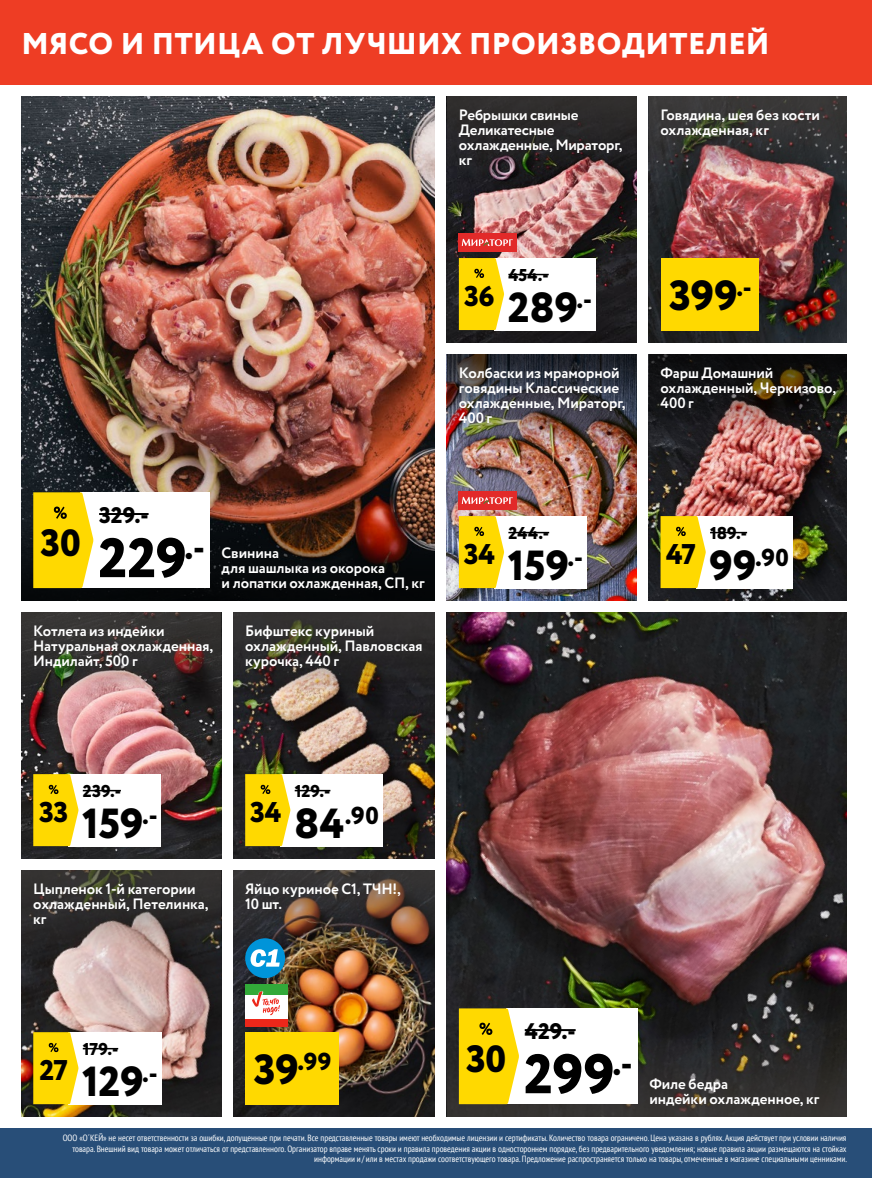
<style>
.page{position:relative;width:872px;height:1178px;background:#fff}
.page>*{position:absolute;margin:0;border:0;box-sizing:border-box;transform-origin:0 0}
.t1{font:800 55.5px "Circe";letter-spacing:-.005em;color:#000}
.t2{font:800 42px "Circe";letter-spacing:-.005em;color:#000}
.t3{font:800 37.95px "Circe";color:#000}
.t4{font:800 30px "Circe";letter-spacing:.015em;color:#fff}
.t5{font:800 28.5px "Circe";letter-spacing:-.02em;color:#000}
.t6{font:800 24.45px "Circe";color:#000}
.t7{font:800 22.5px "Circe";color:#000}
.t8{font:800 17.1px "Circe";letter-spacing:.005em;color:#000}
.t9{font:700 15px/15px "Circe";letter-spacing:-.005em;color:#fff}
.t10{font:condensed 9px/10.5px "PT Sans";color:#fff;text-align:right}
.s1{font-size:42px}
</style>
<div class="page">
<img style="left:21px;top:708px;width:200px;height:150px">
<img style="left:648px;top:450px;width:198px;height:150px">
<img style="left:233px;top:708px;width:202px;height:150px">
<img style="left:233px;top:966px;width:202px;height:150px">
<img style="left:21px;top:966px;width:200px;height:150px">
<img style="left:447px;top:192px;width:189px;height:150px">
<img style="left:21px;top:96px;width:414px;height:408px">
<img style="left:447px;top:462px;width:189px;height:138px">
<img style="left:648px;top:192px;width:198px;height:150px">
<img style="left:447px;top:612px;width:399px;height:408px">
<svg style="left:447px;top:1020px;width:399px;height:96px;fill:#2e2c2c"></svg>
<img style="left:21px;top:504px;width:414px;height:96px">
<img style="left:233px;top:612px;width:202px;height:96px">
<img style="left:21px;top:612px;width:200px;height:96px">
<img style="left:233px;top:870px;width:202px;height:96px">
<img style="left:648px;top:354px;width:198px;height:96px">
<img style="left:648px;top:96px;width:198px;height:96px">
<img style="left:447px;top:354px;width:189px;height:108px">
<svg style="left:447px;top:96px;width:189px;height:96px;fill:#292728"></svg>
<svg style="left:21px;top:870px;width:200px;height:96px;fill:#302f2e"></svg>
<div style="left:245px;top:984px;width:42px;height:42px;background:#fff"></div>
<div style="left:245px;top:984px;width:42px;height:11px;background:#32a939"></div>
<div style="left:245px;top:1019px;width:42px;height:7px;background:#ed271a"></div>
<svg style="left:252px;top:991px;width:28px;height:24px"></svg>
<div style="left:0;top:1128px;width:872px;height:50px;background:#284e78"></div>
<div style="left:80px;top:492px;width:130px;height:96px;background:#fff"></div>
<hr style="left:99px;top:513px;width:50px;height:2px;background:#000">
<svg style="left:33px;top:492px;width:60px;height:96px"></svg>
<div style="left:506px;top:1008px;width:131px;height:96px;background:#fff"></div>
<hr style="left:525px;top:1029px;width:50px;height:2px;background:#000">
<svg style="left:459px;top:1008px;width:60px;height:96px"></svg>
<div style="left:660px;top:258px;width:98px;height:72px;background:#ffd900"></div>
<div style="left:459px;top:233px;width:58px;height:19px;background:#e22a29"></div>
<svg style="left:462px;top:239px;width:51px;height:7px"></svg>
<div style="left:459px;top:491px;width:58px;height:19px;background:#e22a29"></div>
<svg style="left:462px;top:497px;width:51px;height:7px"></svg>
<div style="left:245px;top:938px;width:40px;height:40px;background:#0094d9;border-radius:50%"></div>
<svg style="left:250px;top:949px;width:30px;height:18px"></svg>
<div style="left:696px;top:516px;width:97px;height:72px;background:#fff"></div>
<hr style="left:710px;top:532px;width:37px;height:1px;background:#000">
<svg style="left:660px;top:516px;width:46px;height:72px"></svg>
<div style="left:494px;top:516px;width:92px;height:72px;background:#fff"></div>
<hr style="left:508px;top:532px;width:41px;height:1px;background:#000">
<svg style="left:459px;top:516px;width:45px;height:72px"></svg>
<div style="left:494px;top:258px;width:102px;height:72px;background:#fff"></div>
<hr style="left:508px;top:274px;width:41px;height:1px;background:#000">
<svg style="left:459px;top:258px;width:45px;height:72px"></svg>
<div style="left:69px;top:774px;width:92px;height:72px;background:#fff"></div>
<hr style="left:83px;top:790px;width:38px;height:1px;background:#000">
<svg style="left:33px;top:774px;width:45px;height:72px"></svg>
<div style="left:280px;top:774px;width:103px;height:72px;background:#fff"></div>
<hr style="left:295px;top:790px;width:35px;height:1px;background:#000">
<svg style="left:245px;top:774px;width:45px;height:72px"></svg>
<div style="left:69px;top:1032px;width:93px;height:72px;background:#fff"></div>
<hr style="left:83px;top:1048px;width:35px;height:1px;background:#000">
<svg style="left:33px;top:1032px;width:45px;height:72px"></svg>
<div style="left:245px;top:1032px;width:93px;height:72px;background:#ffd900"></div>
<div style="left:0;top:0;width:872px;height:84px;background:#ee3d24"></div>
<h3 class="t4" style="left:21px;top:23px;width:749px">МЯСО И ПТИЦА ОТ ЛУЧШИХ ПРОИЗВОДИТЕЛЕЙ</h3>
<h3 class="t9" style="left:459px;top:108px;width:165px">Ребрышки свиные<br>Деликатесные охлажденные, Мираторг, кг</h3>
<h3 class="t9" style="left:660px;top:108px;width:161px">Говядина, шея без кости охлажденная, кг</h3>
<h3 class="t5" style="left:464px;top:277px;width:32px">36</h3>
<h3 class="t8" style="left:508px;top:264px;width:42px">454.-</h3>
<h2 class="t2" style="left:508px;top:279px;width:86px">289<sup>.-</sup></h2>
<h2 class="t2" style="left:669px;top:267px;width:84px">399<sup>.-</sup></h2>
<h3 class="t9" style="left:459px;top:366px;width:168px">Колбаски из мраморной говядины Классические охлажденные, Мираторг,<br>400 г</h3>
<h3 class="t9" style="left:660px;top:366px;width:177px">Фарш Домашний охлажденный, Черкизово,<br>400 г</h3>
<h3 class="t7" style="left:99px;top:500px;width:51px">329.-</h3>
<h3 class="t3" style="left:41px;top:517px;width:42px">30</h3>
<h1 class="t1" style="left:98px;top:520px;width:108px">229<sup>.-</sup></h1>
<h3 class="t9" style="left:222px;top:546px;width:204px">Свинина<br>для шашлыка из окорока<br>и лопатки охлажденная, СП, кг</h3>
<h3 class="t5" style="left:464px;top:535px;width:33px">34</h3>
<h3 class="t8" style="left:508px;top:522px;width:42px">244.-</h3>
<h2 class="t2" style="left:508px;top:537px;width:77px">159<sup>.-</sup></h2>
<h3 class="t5" style="left:666px;top:535px;width:31px">47</h3>
<h3 class="t8" style="left:710px;top:522px;width:39px">189.-</h3>
<h3 class="t6" style="left:709px;top:541px;width:81px"><span class="s1">99</span>.90</h3>
<h3 class="t9" style="left:33px;top:624px;width:182px">Котлета из индейки<br>Натуральная охлажденная,<br>Индилайт, 500 г</h3>
<h3 class="t9" style="left:245px;top:624px;width:179px">Бифштекс куриный охлажденный, Павловская курочка, 440 г</h3>
<h3 class="t8" style="left:83px;top:780px;width:40px">239.-</h3>
<h3 class="t8" style="left:295px;top:780px;width:37px">129.-</h3>
<h3 class="t5" style="left:39px;top:793px;width:31px">33</h3>
<h2 class="t2" style="left:82px;top:795px;width:77px">159<sup>.-</sup></h2>
<h3 class="t5" style="left:250px;top:793px;width:33px">34</h3>
<h3 class="t6" style="left:294px;top:799px;width:86px"><span class="s1">84</span>.90</h3>
<h3 class="t9" style="left:33px;top:882px;width:177px">Цыпленок 1-й категории охлажденный, Петелинка, кг</h3>
<h3 class="t9" style="left:245px;top:882px;width:157px">Яйцо куриное С1, ТЧН!,<br>10 шт.</h3>
<h3 class="t7" style="left:525px;top:1016px;width:52px">429.-</h3>
<h3 class="t5" style="left:39px;top:1051px;width:30px">27</h3>
<h3 class="t8" style="left:83px;top:1038px;width:37px">179.-</h3>
<h2 class="t2" style="left:82px;top:1053px;width:77px">129<sup>.-</sup></h2>
<h3 class="t6" style="left:254px;top:1045px;width:79px"><span class="s1">39</span>.99</h3>
<h3 class="t3" style="left:466px;top:1033px;width:42px">30</h3>
<h1 class="t1" style="left:524px;top:1036px;width:110px">299<sup>.-</sup></h1>
<h3 class="t9" style="left:649px;top:1077px;width:171px">Филе бедра<br>индейки охлажденное, кг</h3>
<p class="t10" style="left:63px;top:1132px;width:786px">ООО «О´КЕЙ» не несет ответственности за ошибки, допущенные при печати. Все представленные товары имеют необходимые лицензии и сертификаты. Количество товара ограничено. Цена указана в рублях. Акция действует при условии наличия товара. Внешний вид товара может отличаться от представленного. Организатор вправе менять сроки и правила проведения акции в одностороннем порядке, без предварительного уведомления; новые правила акции размещаются на стойках информации и / или в местах продажи соответствующего товара. Предложение распространяется только на товары, отмеченные в магазине специальными ценниками.</p>
</div>
